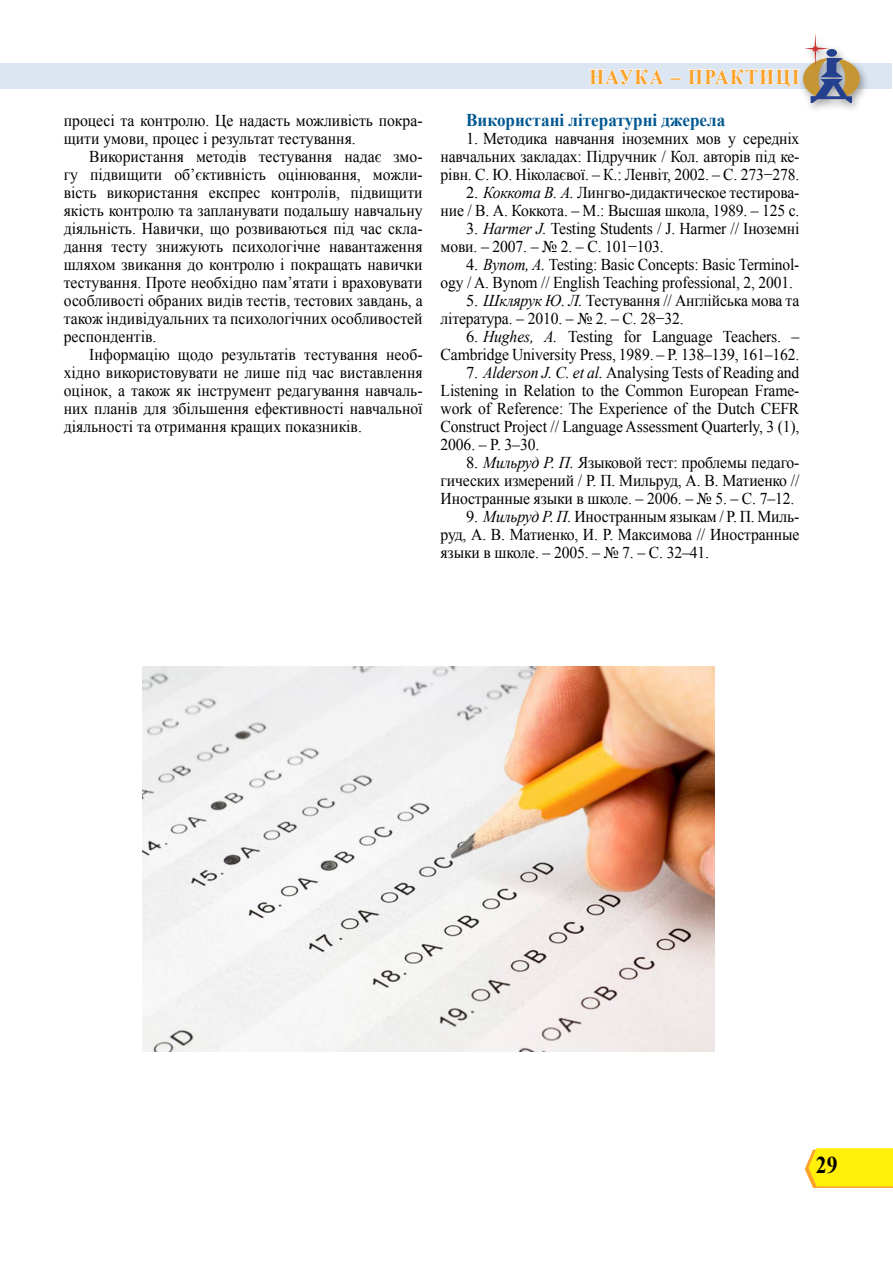
<style>
.page{position:relative;width:893px;height:1263px;background:#fff}
.page>*{position:absolute;margin:0;border:0;box-sizing:border-box;transform-origin:0 0}
.t1{font:700 24px "Times New Roman";color:#000;scale:.9 1}
.t2{font:700 21px "Times New Roman";color:#faa22a;scale:.9 1}
.t3{font:700 18px "Times New Roman";color:#005791;scale:.95 1}
.t4{font:16.5px/18px "Times New Roman";letter-spacing:-.01em;color:#000;text-align:justify}
.t5{font:16.5px/18px "Times New Roman";letter-spacing:-.01em;color:#000;text-align:justify;scale:.95 1}
.s1{font-style:italic}
</style>
<div class="page">
<div style="left:0;top:63px;width:891px;height:26px;background:#dce6f2"></div>
<svg style="left:805px;top:1148px;width:88px;height:40px"></svg>
<div style="left:797px;top:31px;width:73px;height:83px;background:#000;opacity:.37"></div>
<svg style="left:589px;top:69px;width:75px;height:16px"></svg>
<svg style="left:671px;top:78px;width:10px;height:2px"></svg>
<svg style="left:688px;top:33px;width:172px;height:69px"></svg>
<img style="left:143px;top:666px;width:572px;height:385px">
<p class="t5" style="left:64px;top:111px;width:379px">процесі та контролю. Це надасть можливість покра&shy;щити умови, процес і результат тестування.</p>
<p class="t5" style="left:64px;top:147px;width:379px;text-indent:26px">Використання методів тестування надає змо&shy;гу підвищити об’єктивність оцінювання, можли&shy;вість використання експрес контролів, підвищити якість контролю та запланувати подальшу навчальну діяльність. Навички, що розвиваються під час скла&shy;дання тесту знижують психологічне навантаження шляхом звикання до контролю і покращать навички тестування. Проте необхідно пам’ятати і враховувати особливості обраних видів тестів, тестових завдань, а також індивідуальних та психологічних особливостей респондентів.</p>
<p class="t5" style="left:64px;top:345px;width:379px;text-indent:26px">Інформацію щодо результатів тестування необ&shy;хідно використовувати не лише під час виставлення оцінок, а також як інструмент редагування навчаль&shy;них планів для збільшення ефективності навчальної діяльності та отримання кращих показників.</p>
<p class="t2" style="left:589px;top:62px;width:35px">Наука</p>
<p class="t2" style="left:671px;top:62px;width:36px">– практиці</p>
<p class="t3" style="left:466px;top:108px;width:274px">Використані літературні джерела</p>
<p class="t4" style="left:441px;top:129px;width:360px;text-indent:26px">1. Методика навчання іноземних мов у середніх навчальних закладах: Підручник / Кол. авторів під ке&shy;рівн. С. Ю. Ніколаєвої. – К.: Ленвіт, 2002. – С. 273−278.</p>
<p class="t4" style="left:441px;top:183px;width:360px;text-align:right">2. <span class="s1">Коккота В. А.</span> Лингво-дидактическое тестирова&shy;ние / В. А. Коккота. – М.: Высшая школа, 1989. – 125 с.</p>
<p class="t4" style="left:441px;top:219px;width:360px;text-indent:26px">3. <span class="s1">Harmer J.</span> Testing Students / J. Harmer // Іноземні мови. – 2007. – № 2. – С. 101−103.</p>
<p class="t4" style="left:441px;top:255px;width:360px;text-indent:26px">4. <span class="s1">Bynom, A.</span> Testing: Basic Concepts: Basic Terminol&shy;ogy / A. Bynom // English Teaching professional, 2, 2001.</p>
<p class="t4" style="left:441px;top:291px;width:360px;text-indent:26px">5. <span class="s1">Шклярук Ю. Л.</span> Тестування // Англійська мова та література. – 2010. – № 2. – С. 28−32.</p>
<p class="t4" style="left:441px;top:327px;width:360px;text-align:right">6. <span class="s1">Hughes, A.</span> Testing for Language Teachers. –<br>Cambridge University Press, 1989. – P. 138–139, 161–162.</p>
<p class="t4" style="left:441px;top:363px;width:360px;text-indent:26px">7. <span class="s1">Alderson J. C. et al.</span> Analysing Tests of Reading and Listening in Relation to the Common European Frame&shy;work of Reference: The Experience of the Dutch CEFR Construct Project // Language Assessment Quarterly, 3 (1), 2006. – P. 3–30.</p>
<p class="t4" style="left:441px;top:453px;width:360px;text-indent:26px">8. <span class="s1">Мильруд Р. П.</span> Языковой тест: проблемы педаго&shy;гических измерений / Р. П. Мильруд, А. В. Матиенко // Иностранные языки в школе. – 2006. – № 5. – С. 7–12.</p>
<p class="t4" style="left:441px;top:507px;width:360px;text-indent:26px">9. <span class="s1">Мильруд Р. П.</span> Иностранным языкам / Р. П. Миль&shy;руд, А. В. Матиенко, И. Р. Максимова // Иностранные языки в школе. – 2005. – № 7. – С. 32–41.</p>
<h1 class="t1" style="left:816px;top:1148px;width:26px">29</h1>
</div>
